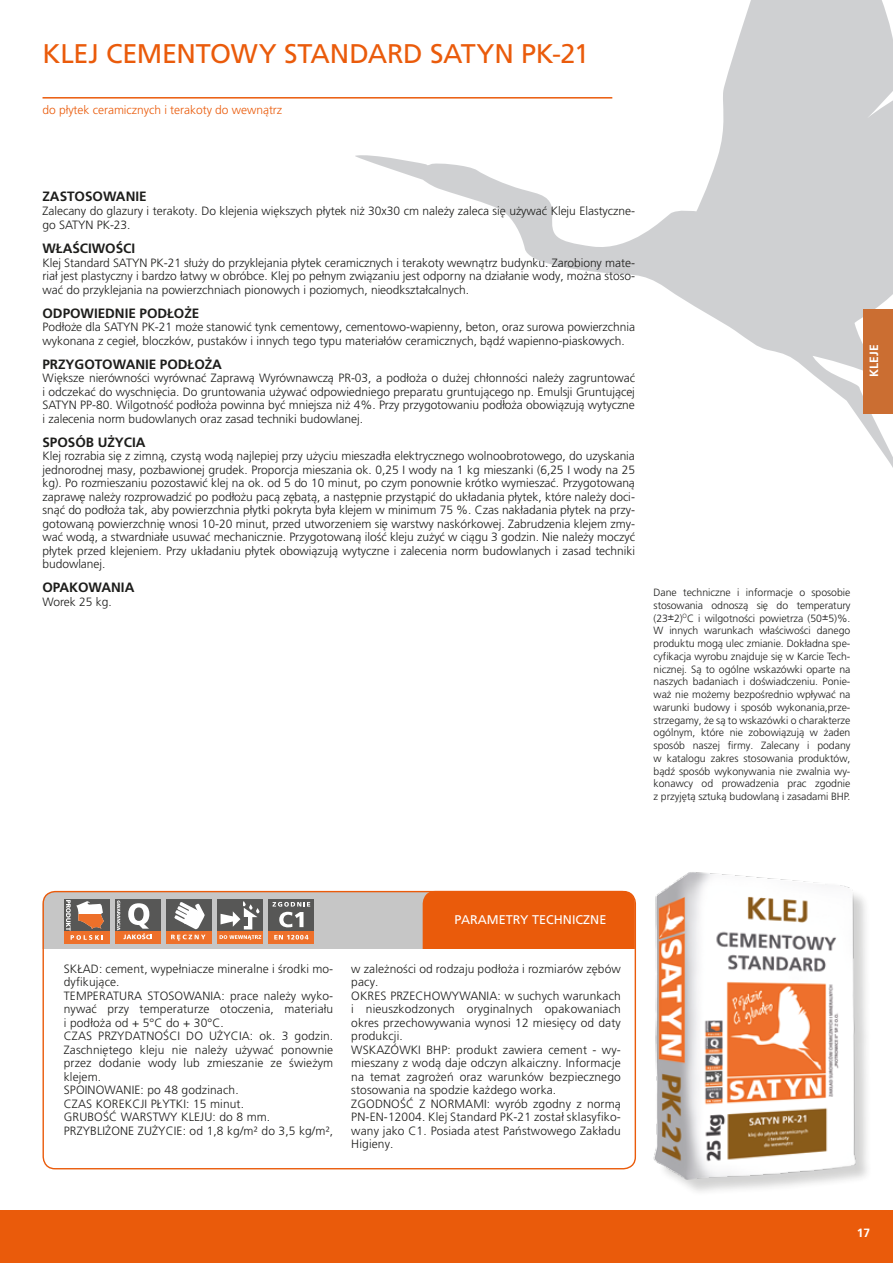
<style>
.page{position:relative;width:893px;height:1263px;background:#fff}
.page>*{position:absolute;margin:0;border:0;box-sizing:border-box;transform-origin:0 0}
.t1{font:27px "Frutiger LT Pro";letter-spacing:-.01em;color:#ea5b0b}
.t2{font:700 13.5px "Frutiger LT Pro";letter-spacing:-.005em;color:#1d1d1b}
.t3{font:12.6px "Frutiger LT Pro";color:#fff}
.t4{font:300 12px/13.5px "Frutiger LT Pro";letter-spacing:.01em;color:#1d1d1b}
.t5{font:300 12px "Frutiger LT Pro";letter-spacing:-.005em;color:#ea5b0b}
.t6{font:700 12px "Frutiger LT Pro";letter-spacing:-.005em;color:#fff}
.t7{font:300 10.5px/12.8px "Frutiger LT Pro";letter-spacing:-.005em;color:#1d1d1b;text-align:justify}
</style>
<div class="page">
<div style="left:43px;top:891px;width:477px;height:58px;background:#c6c6c6"></div>
<svg style="left:355px;top:0;width:538px;height:468px"></svg>
<hr style="left:43px;top:97px;width:569px;height:2px;background:#ea5b0b">
<div style="left:0;top:1210px;width:893px;height:53px;background:#ea5b0b"></div>
<div style="left:423px;top:891px;width:212px;height:58px;background:#ea5b0b"></div>
<div style="left:64px;top:899px;width:45px;height:32px;background:#575756"></div>
<div style="left:64px;top:931px;width:45px;height:12px;background:#ee702a"></div>
<svg style="left:66px;top:900px;width:38px;height:40px"></svg>
<div style="left:115px;top:899px;width:45px;height:32px;background:#575756"></div>
<div style="left:115px;top:931px;width:45px;height:12px;background:#ee702a"></div>
<svg style="left:117px;top:900px;width:35px;height:39px"></svg>
<div style="left:166px;top:899px;width:46px;height:32px;background:#575756"></div>
<div style="left:166px;top:931px;width:46px;height:12px;background:#ee702a"></div>
<svg style="left:171px;top:902px;width:34px;height:39px"></svg>
<div style="left:217px;top:899px;width:46px;height:32px;background:#575756"></div>
<div style="left:217px;top:931px;width:46px;height:12px;background:#ee712a"></div>
<svg style="left:221px;top:901px;width:38px;height:28px"></svg>
<svg style="left:220px;top:935px;width:41px;height:5px"></svg>
<div style="left:269px;top:899px;width:45px;height:32px;background:#575756"></div>
<div style="left:269px;top:931px;width:45px;height:12px;background:#ee702a"></div>
<svg style="left:274px;top:935px;width:34px;height:4px"></svg>
<svg style="left:273px;top:902px;width:37px;height:25px"></svg>
<img style="left:635px;top:872px;width:232px;height:320px">
<div style="left:863px;top:309px;width:30px;height:105px;background:#cb6e32"></div>
<h1 class="t1" style="left:43px;top:38px;width:548px">KLEJ CEMENTOWY STANDARD SATYN PK-21</h1>
<p class="t5" style="left:43px;top:103px;width:241px">do płytek ceramicznych i terakoty do wewnątrz</p>
<p class="t2" style="left:43px;top:189px;width:106px">ZASTOSOWANIE</p>
<p class="t4" style="left:43px;top:204px;width:594px;line-height:14.4px">Zalecany do glazury i terakoty. Do klejenia większych płytek niż 30x30 cm należy zaleca się używać Kleju Elastyczne&shy;go SATYN PK-23.</p>
<p class="t2" style="left:43px;top:241px;width:94px">WŁAŚCIWOŚCI</p>
<p class="t4" style="left:43px;top:256px;width:594px;text-align:justify">Klej Standard SATYN PK-21 służy do przyklejania płytek ceramicznych i terakoty wewnątrz budynku. Zarobiony mate&shy;riał jest plastyczny i bardzo łatwy w obróbce. Klej po pełnym związaniu jest odporny na działanie wody, można stoso&shy;wać do przyklejania na powierzchniach pionowych i poziomych, nieodkształcalnych.</p>
<p class="t2" style="left:43px;top:305px;width:158px">ODPOWIEDNIE PODŁOŻE</p>
<p class="t4" style="left:43px;top:321px;width:594px">Podłoże dla SATYN PK-21 może stanowić tynk cementowy, cementowo-wapienny, beton, oraz surowa powierzchnia wykonana z cegieł, bloczków, pustaków i innych tego typu materiałów ceramicznych, bądź wapienno-piaskowych.</p>
<p class="t2" style="left:43px;top:356px;width:181px">PRZYGOTOWANIE PODŁOŻA</p>
<p class="t4" style="left:43px;top:372px;width:594px;text-align:justify">Większe nierówności wyrównać Zaprawą Wyrównawczą PR-03, a podłoża o dużej chłonności należy zagruntować i odczekać do wyschnięcia. Do gruntowania używać odpowiedniego preparatu gruntującego np. Emulsji Gruntującej SATYN PP-80. Wilgotność podłoża powinna być mniejsza niż 4%. Przy przygotowaniu podłoża obowiązują wytyczne i zalecenia norm budowlanych oraz zasad techniki budowlanej.</p>
<p class="t2" style="left:43px;top:434px;width:105px">SPOSÓB UŻYCIA</p>
<p class="t4" style="left:43px;top:450px;width:594px;text-align:justify">Klej rozrabia się z zimną, czystą wodą najlepiej przy użyciu mieszadła elektrycznego wolnoobrotowego, do uzyskania jednorodnej masy, pozbawionej grudek. Proporcja mieszania ok. 0,25 I wody na 1 kg mieszanki (6,25 I wody na 25 kg). Po rozmieszaniu pozostawić klej na ok. od 5 do 10 minut, po czym ponownie krótko wymieszać. Przygotowaną zaprawę należy rozprowadzić po podłożu pacą zębatą, a następnie przystąpić do układania płytek, które należy doci&shy;snąć do podłoża tak, aby powierzchnia płytki pokryta była klejem w minimum 75 %. Czas nakładania płytek na przy&shy;gotowaną powierzchnię wnosi 10-20 minut, przed utworzeniem się warstwy naskórkowej. Zabrudzenia klejem zmy&shy;wać wodą, a stwardniałe usuwać mechanicznie. Przygotowaną ilość kleju zużyć w ciągu 3 godzin. Nie należy moczyć płytek przed klejeniem. Przy układaniu płytek obowiązują wytyczne i zalecenia norm budowlanych i zasad techniki budowlanej.</p>
<p class="t2" style="left:43px;top:580px;width:93px">OPAKOWANIA</p>
<p class="t4" style="left:43px;top:595px;width:71px">Worek 25 kg.</p>
<p class="t7" style="left:654px;top:586px;width:198px">Dane techniczne i informacje o sposobie stosowania odnoszą się do temperatury (23±2)<sup>O</sup>C i wilgotności powietrza (50±5)%.<br>W innych warunkach właściwości danego produktu mogą ulec zmianie. Dokładna spe&shy;cyfikacja wyrobu znajduje się w Karcie Tech&shy;nicznej. Są to ogólne wskazówki oparte na naszych badaniach i doświadczeniu. Ponie&shy;waż nie możemy bezpośrednio wpływać na warunki budowy i sposób wykonania,prze&shy;strzegamy, że są to wskazówki o charakterze ogólnym, które nie zobowiązują w żaden sposób naszej firmy. Zalecany i podany w katalogu zakres stosowania produktów, bądź sposób wykonywania nie zwalnia wy&shy;konawcy od prowadzenia prac zgodnie z przyjętą sztuką budowlaną i zasadami BHP.</p>
<p class="t6" style="left:867px;top:377px;width:33px;rotate:-90deg">KLEJE</p>
<p class="t3" style="left:454px;top:912px;width:153px">PARAMETRY TECHNICZNE</p>
<p class="t4" style="left:64px;top:962px;width:271px">SKŁAD: cement, wypełniacze mineralne i środki mo&shy;dyfikujące.<br>TEMPERATURA STOSOWANIA: prace należy wyko&shy;nywać przy temperaturze otoczenia, materiału i podłoża od + 5°C do + 30°C.<br>CZAS PRZYDATNOŚCI DO UŻYCIA: ok. 3 godzin.<br>Zaschniętego kleju nie należy używać ponownie przez dodanie wody lub zmieszanie ze świeżym klejem.<br>SPOINOWANIE: po 48 godzinach.<br>CZAS KOREKCJI PŁYTKI: 15 minut.<br>GRUBOŚĆ WARSTWY KLEJU: do 8 mm.<br>PRZYBLIŻONE ZUŻYCIE: od 1,8 kg/m² do 3,5 kg/m²,</p>
<p class="t4" style="left:351px;top:962px;width:271px">w zależności od rodzaju podłoża i rozmiarów zębów pacy.<br>OKRES PRZECHOWYWANIA: w suchych warunkach i nieuszkodzonych oryginalnych opakowaniach okres przechowywania wynosi 12 miesięcy od daty produkcji.<br>WSKAZÓWKI BHP: produkt zawiera cement - wy&shy;mieszany z wodą daje odczyn alkaiczny. Informacje na temat zagrożeń oraz warunków bezpiecznego stosowania na spodzie każdego worka.<br>ZGODNOŚĆ Z NORMAMI: wyrób zgodny z normą PN-EN-12004. Klej Standard PK-21 został sklasyfiko&shy;wany jako C1. Posiada atest Państwowego Zakładu Higieny.</p>
<p class="t6" style="left:857px;top:1226px;width:15px">17</p>
</div>
